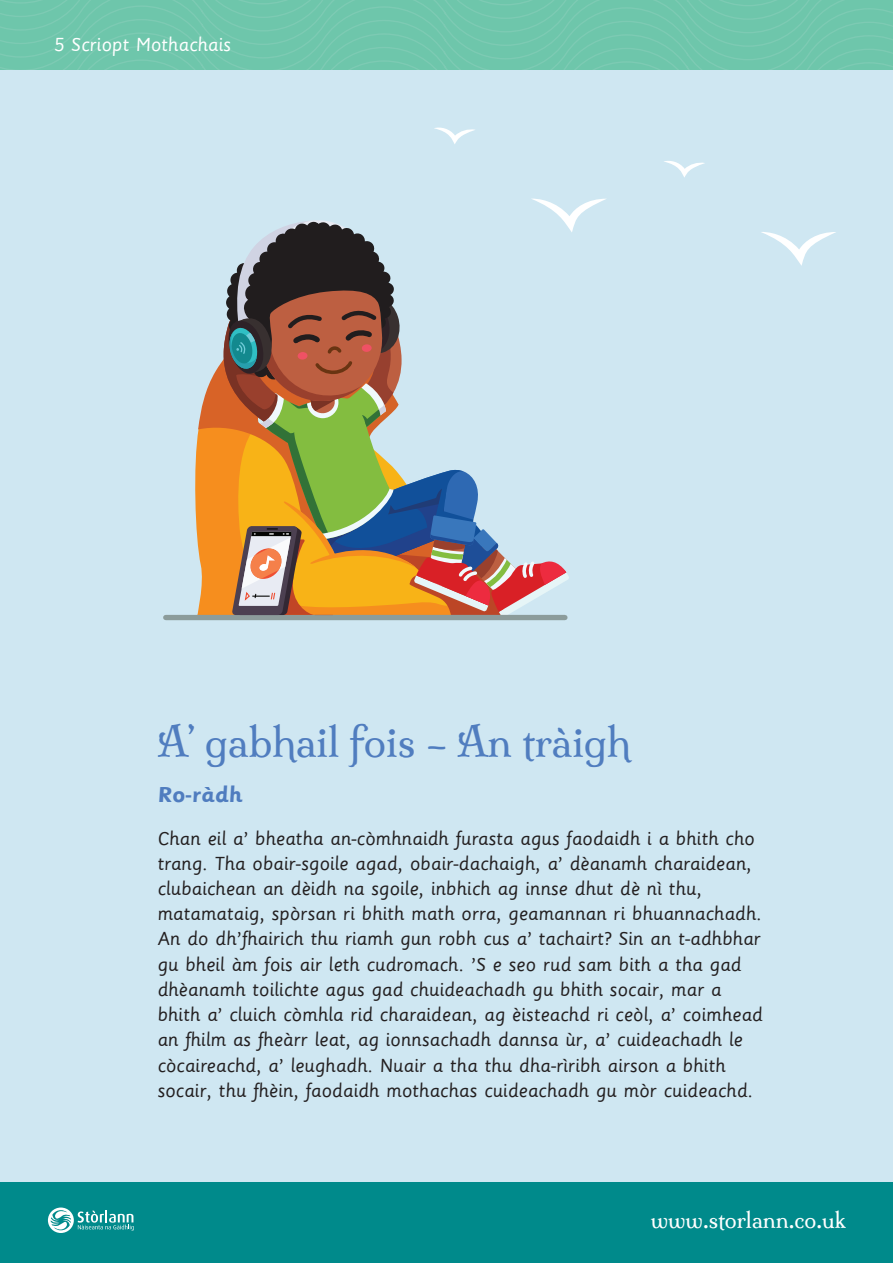
<style>
.page{position:relative;width:893px;height:1263px;background:#fff}
.page>*{position:absolute;margin:0;border:0;box-sizing:border-box;transform-origin:0 0}
.t1{font:40.5px "Milonga";color:#507dbf}
.t2{font:700 24px "Sassoon Primary";color:#507dbf}
.t3{font:21.6px "Milonga";color:#fff}
.t4{font:21px/25.2px "Sassoon Primary";color:#231f20}
.t5{font:21px "Sassoon Primary";color:#fff}
</style>
<div class="page">
<svg style="left:0;top:0;width:893px;height:70px;background:#6fc6ab"></svg>
<div style="left:0;top:70px;width:893px;height:1193px;background:#cfe7f2"></div>
<svg style="left:193px;top:433px;width:29px;height:182px"></svg>
<svg style="left:198px;top:361px;width:24px;height:227px;background:#eb913b"></svg>
<div style="left:166px;top:615px;width:399px;height:5px;background:#8c9c9b"></div>
<div style="left:0;top:1182px;width:893px;height:81px;background:#008a8b"></div>
<svg style="left:48px;top:1207px;width:86px;height:26px"></svg>
<svg style="left:761px;top:232px;width:75px;height:34px"></svg>
<svg style="left:664px;top:161px;width:41px;height:17px"></svg>
<svg style="left:222px;top:198px;width:384px;height:423px"></svg>
<svg style="left:434px;top:127px;width:41px;height:17px"></svg>
<p class="t5" style="left:54px;top:32px;width:178px">5 Scriopt Mothachais</p>
<p class="t1" style="left:157px;top:716px;width:475px">A’ gabhail fois – An tràigh</p>
<p class="t2" style="left:157px;top:780px;width:86px">Ro-ràdh</p>
<p class="t4" style="left:157px;top:825px;width:607px">Chan eil a’ bheatha an-còmhnaidh furasta agus faodaidh i a bhith cho trang. Tha obair-sgoile agad, obair-dachaigh, a’ dèanamh charaidean, clubaichean an dèidh na sgoile, inbhich ag innse dhut dè nì thu, matamataig, spòrsan ri bhith math orra, geamannan ri bhuannachadh.<br>An do dh’fhairich thu riamh gun robh cus a’ tachairt? Sin an t-adhbhar gu bheil àm fois air leth cudromach. ’S e seo rud sam bith a tha gad dhèanamh toilichte agus gad chuideachadh gu bhith socair, mar a bhith a’ cluich còmhla rid charaidean, ag èisteachd ri ceòl, a’ coimhead an fhilm as fheàrr leat, ag ionnsachadh dannsa ùr, a’ cuideachadh le còcaireachd, a’ leughadh. Nuair a tha thu dha-rìribh airson a bhith socair, thu fhèin, faodaidh mothachas cuideachadh gu mòr cuideachd.</p>
<p class="t3" style="left:651px;top:1207px;width:196px">www.storlann.co.uk</p>
</div>
